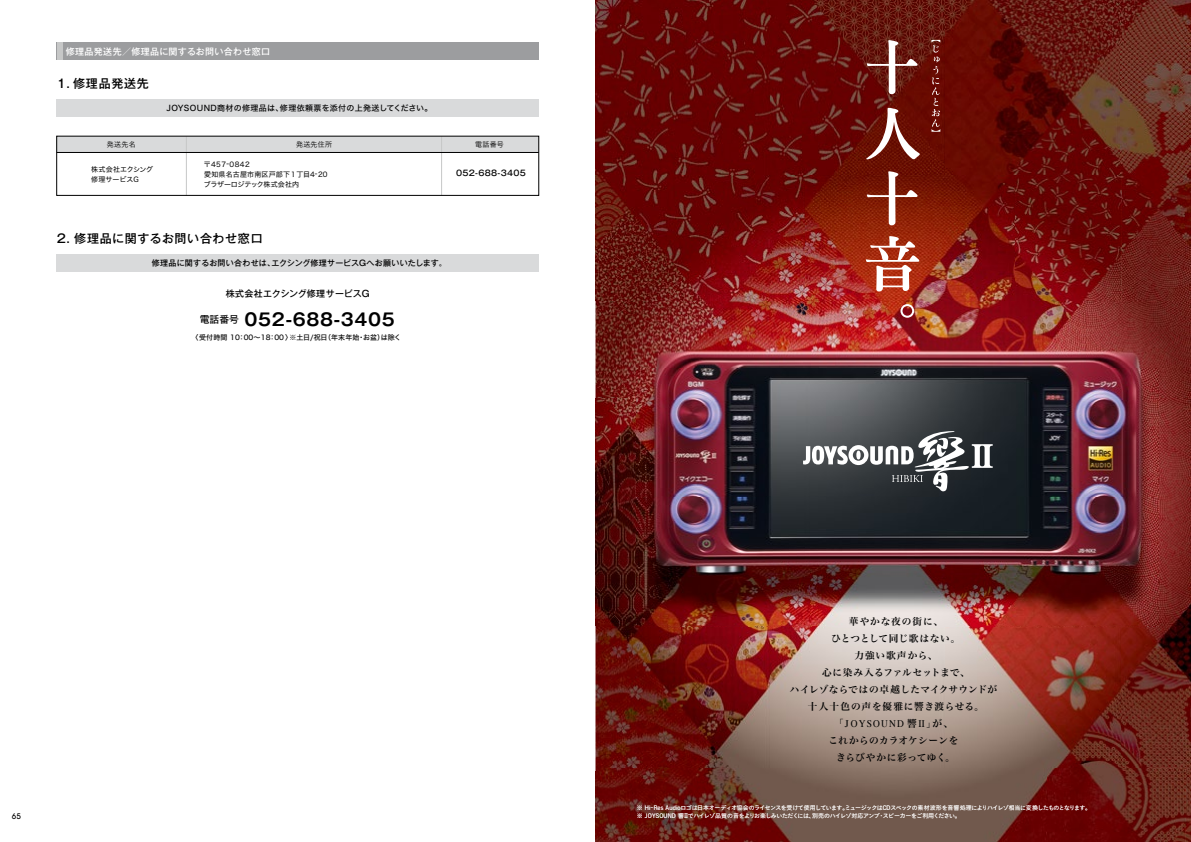
<style>
.page{position:relative;width:1191px;height:842px;background:#fff}
.page>*{position:absolute;margin:0;border:0;box-sizing:border-box;transform-origin:0 0}
.t1{font:700 17.1px "Gothic MB101 Upr De";letter-spacing:.04em;color:#000}
.t2{font:500 12px "Gothic MB101 Upr";letter-spacing:.06em;color:#000}
.t3{font:10.1px "Times";letter-spacing:.125em;color:#000;scale:1.05 1}
.t4{font:9.6px/17px "Hira Min Pro W6";letter-spacing:.06em;color:#000;text-align:center}
.t5{font:9.6px/17px "Hira Min Pro W6";letter-spacing:.04em;color:#000;text-align:center}
.t6{font:500 9px "Gothic MB101 Upr";letter-spacing:.04em;color:#fff}
.t7{font:500 9px "Gothic MB101 Upr";letter-spacing:.01em;color:#000}
.t8{font:500 8px "Gothic MB101 Upr";letter-spacing:.03em;color:#000}
.t9{font:8px "Hiragino Sans W5";letter-spacing:.055em;color:#000}
.t10{font:500 8px "Avant Garde IT Cby BT";color:#000}
.t11{font:7px/10px "Hiragino Sans W4";letter-spacing:.02em;color:#000}
.t12{font:7px "Hiragino Sans W5";letter-spacing:.02em;color:#000}
.t13{font:7px/10px "Hiragino Sans W4";color:#000}
.t14{font:7px "Hira Kaku Std W3";letter-spacing:.04em;color:#000}
.t15{font:6px "Koburina Go Std W3";letter-spacing:-.07em;color:#fff}
.s1{font-size:6.9px}
.s2{font-family:"Hiragino Sans W5";font-weight:400;font-size:9.8px}
.s3{font-family:"Hira Min Pro W6";font-size:9.6px}
.s4{font-family:"Shin Go Pro";font-weight:300}
</style>
<div class="page">
<div style="left:57px;top:136px;width:482px;height:16px;background:#d9dadb"></div>
<hr style="left:441px;top:136px;width:1px;height:59px;background:#c6c7c7">
<hr style="left:186px;top:136px;width:1px;height:59px;background:#c6c7c7">
<hr style="left:57px;top:152px;width:482px;height:1px;background:#000">
<img style="left:595px;top:0;width:596px;height:301px">
<img style="left:595px;top:626px;width:175px;height:146px">
<img style="left:770px;top:627px;width:351px;height:141px">
<img style="left:1121px;top:626px;width:70px;height:146px">
<img style="left:595px;top:772px;width:5px;height:70px">
<img style="left:1185px;top:772px;width:6px;height:70px">
<img style="left:637px;top:369px;width:521px;height:258px">
<img style="left:595px;top:301px;width:245px;height:98px">
<img style="left:840px;top:301px;width:245px;height:68px">
<img style="left:1085px;top:301px;width:106px;height:98px">
<img style="left:595px;top:398px;width:42px;height:228px">
<img style="left:1158px;top:398px;width:33px;height:228px">
<svg style="left:803px;top:431px;width:189px;height:60px"></svg>
<svg style="left:866px;top:40px;width:52px;height:56px;background:#7e3b34"></svg>
<svg style="left:864px;top:107px;width:56px;height:55px"></svg>
<svg style="left:866px;top:171px;width:52px;height:56px;background:#933f2d"></svg>
<svg style="left:865px;top:236px;width:54px;height:57px"></svg>
<svg style="left:900px;top:304px;width:14px;height:14px"></svg>
<svg style="left:931px;top:40px;width:9px;height:92px"></svg>
<div style="left:57px;top:43px;width:482px;height:17px;background:#9c9d9f"></div>
<div style="left:57px;top:43px;width:5px;height:17px;background:#c6c7c7"></div>
<div style="left:57px;top:100px;width:482px;height:17px;background:#d9dadb"></div>
<div style="left:57px;top:136px;width:482px;height:60px;border:1px solid #000"></div>
<div style="left:57px;top:254px;width:482px;height:17px;background:#d9dadb"></div>
<img style="left:600px;top:768px;width:585px;height:74px">
<h3 class="t6" style="left:66px;top:44px;width:206px">修理品発送先／修理品に関するお問い合わせ窓口</h3>
<h2 class="t2" style="left:57px;top:74px;width:94px">1．修理品発送先</h2>
<h3 class="t9" style="left:167px;top:101px;width:267px">JOYSOUND商材の修理品は、修理依頼票を添付の上発送してください。</h3>
<p class="t14" style="left:107px;top:139px;width:30px">発送先名</p>
<p class="t14" style="left:296px;top:139px;width:38px">発送先住所</p>
<p class="t14" style="left:475px;top:139px;width:30px">電話番号</p>
<p class="t13" style="left:91px;top:163px;width:64px">株式会社エクシング修理サービスG</p>
<p class="t11" style="left:204px;top:158px;width:125px">〒457-0842<br>愛知県名古屋市南区戸部下１丁目4-20ブラザーロジテック株式会社内</p>
<h3 class="t8" style="left:456px;top:167px;width:71px">052-688-3405</h3>
<h2 class="t2" style="left:57px;top:228px;width:207px">2．修理品に関するお問い合わせ窓口</h2>
<h3 class="t8" style="left:152px;top:256px;width:296px">修理品に関するお問い合わせは、エクシング修理サービスGへお願いいたします。</h3>
<h3 class="t7" style="left:226px;top:286px;width:146px">株式会社エクシング修理サービスG</h3>
<p class="t12" style="left:192px;top:331px;width:211px">〈受付時間 10：00～18：00〉※土日<span class="s1">/</span>祝日（年末年始・お盆）は除く</p>
<h1 class="t1" style="left:200px;top:305px;width:197px"><span class="s2">電話番号</span> 052-688-3405</h1>
<h3 class="t4" style="left:790px;top:612px;width:209px">華やかな夜の街に、<br>ひとつとして同じ歌はない。<br>力強い歌声から、<br>心に染み入るファルセットまで、<br>ハイレゾならではの卓越したマイクサウンドが十人十色の声を優雅に響き渡らせる。</h3>
<h3 class="t3" style="left:834px;top:714px;width:115px"><span class="s3">「</span>JOYSOUND <span class="s3">響</span>Ⅱ<span class="s3">」が、</span></h3>
<h3 class="t5" style="left:828px;top:731px;width:131px">これからのカラオケシーンをきらびやかに彩ってゆく。</h3>
<p class="t15" style="left:637px;top:803px;width:456px">※ Hi-Res Audioロゴは日本オーディオ協会のライセンスを受けて使用しています。ミュージックはCDスペックの素材波形を音響処理によりハイレゾ相当に変換したものとなります。</p>
<h3 class="t10" style="left:12px;top:812px;width:11px">65</h3>
<p class="t15" style="left:637px;top:811px;width:325px">※ JOYSOUND 響<span class="s4">Ⅱ</span>でハイレゾ品質の音をよりお楽しみいただくには、別売のハイレゾ対応アンプ・スピーカーをご利用ください。</p>
</div>
